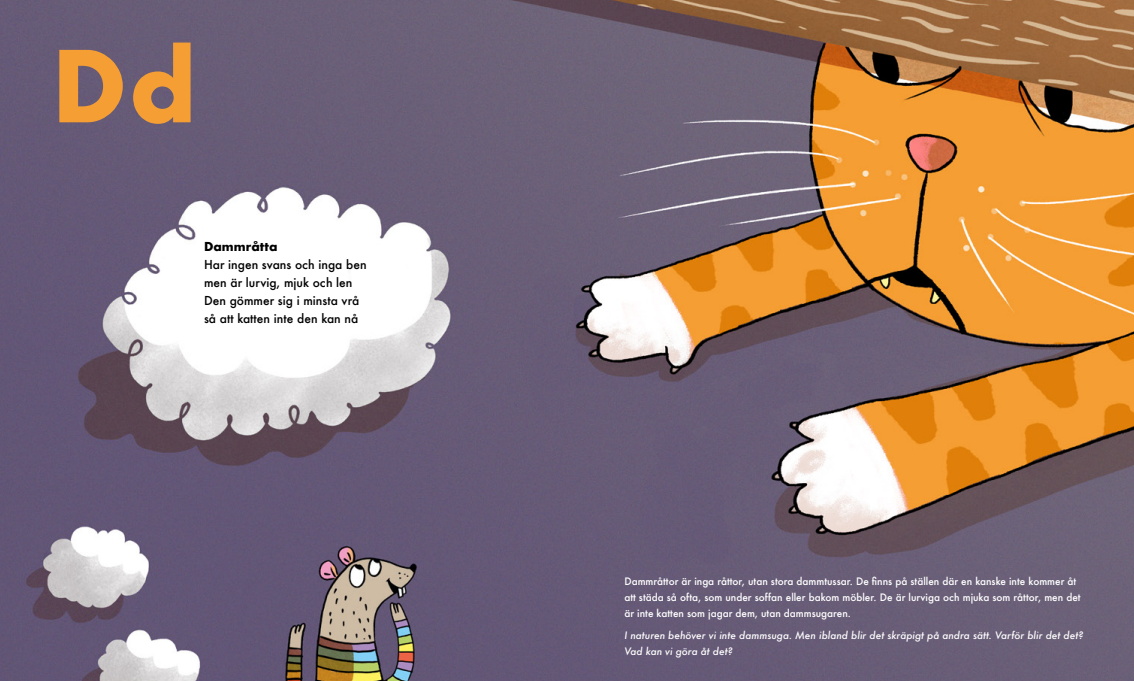
<style>
.page{position:relative;width:1134px;height:681px;background:#fff}
.page>*{position:absolute;margin:0;border:0;box-sizing:border-box;transform-origin:0 0}
.t1{font:700 96px "Futura";color:#f59e33}
.t2{font:500 12px/18px "Futura";color:#000}
.t3{font:700 12px "Futura";color:#000}
.t4{font:500 10px/16px "Futura";color:#fff}
.t5{font:italic 500 10px/16px "Futura";color:#fff}
</style>
<div class="page">
<img style="left:0;top:0;width:1134px;height:680px">
<h1 class="t1" style="left:52px;top:17px;width:146px">Dd</h1>
<p class="t3" style="left:204px;top:238px;width:75px">Dammråtta</p>
<p class="t2" style="left:204px;top:255px;width:164px">Har ingen svans och inga ben men är lurvig, mjuk och len<br>Den gömmer sig i minsta vrå så att katten inte den kan nå</p>
<p class="t4" style="left:624px;top:573px;width:458px">Dammråttor är inga råttor, utan stora dammtussar. De finns på ställen där en kanske inte kommer åt att städa så ofta, som under soffan eller bakom möbler. De är lurviga och mjuka som råttor, men det är inte katten som jagar dem, utan dammsugaren.</p>
<p class="t5" style="left:624px;top:626px;width:460px">I naturen behöver vi inte dammsuga. Men ibland blir det skräpigt på andra sätt. Varför blir det det?<br>Vad kan vi göra åt det?</p>
</div>
